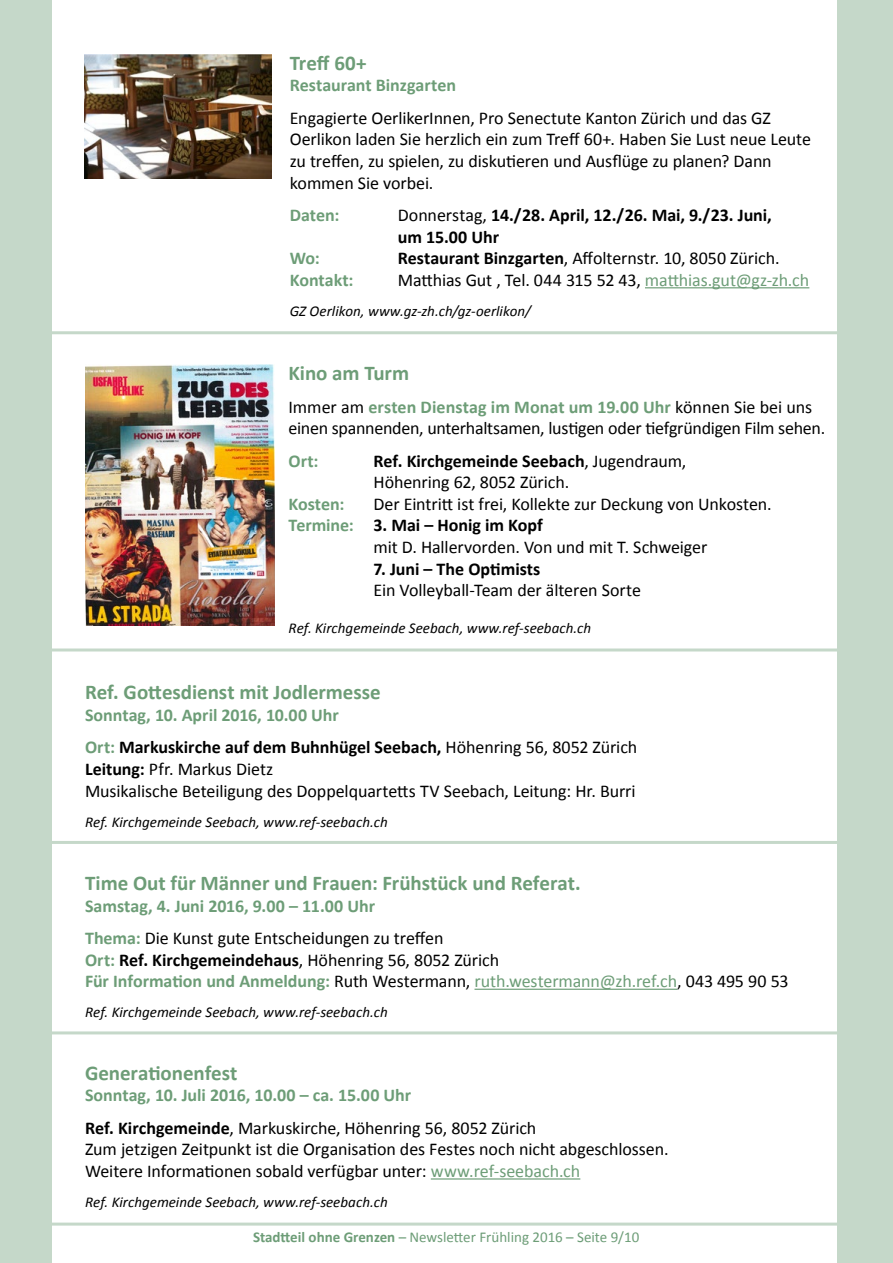
<style>
.page{position:relative;width:893px;height:1263px;background:#c5d8c9}
.page>*{position:absolute;margin:0;border:0;box-sizing:border-box;transform-origin:0 0}
.t1{font:700 21px "Calibri";letter-spacing:-.005em;color:#6d9d77}
.t2{font:18px/21.6px "Calibri";letter-spacing:-.005em;color:#000}
.t3{font:700 18px/32.4px "Calibri";letter-spacing:-.005em;color:#6d9d77}
.t4{font:700 18px/21.6px "Calibri";color:#000}
.t5{font:italic 15px "Calibri";color:#000}
.t6{font:15px "Calibri";color:#6d9d77}
.s1{font-weight:400}
.s2{font-weight:700}
.s3{color:#6d9d77}
.s4{font-weight:700;color:#6d9d77}
.s5{font-weight:400;color:#000}
.s6{color:#000}
</style>
<div class="page">
<div style="left:52px;top:0;width:785px;height:1263px;background:#fff"></div>
<hr style="left:0;top:1222px;width:893px;height:3px;background:#c5d8c9">
<img style="left:85px;top:54px;width:187px;height:125px">
<hr style="left:645px;top:287px;width:164px;height:1px;background:#6d9d77">
<hr style="left:0;top:331px;width:893px;height:3px;background:#c5d8c9">
<img style="left:85px;top:365px;width:190px;height:260px">
<hr style="left:0;top:648px;width:893px;height:3px;background:#c5d8c9">
<hr style="left:0;top:841px;width:893px;height:3px;background:#c5d8c9">
<hr style="left:0;top:1031px;width:893px;height:3px;background:#c5d8c9">
<hr style="left:474px;top:989px;width:203px;height:1px;background:#6d9d77">
<hr style="left:431px;top:1178px;width:149px;height:1px;background:#6d9d77">
<p class="t1" style="left:290px;top:49px;width:78px">Treff 60+</p>
<p class="t3" style="left:290px;top:69px;width:168px">Restaurant Binzgarten</p>
<p class="t2" style="left:290px;top:107px;width:523px">Engagierte OerlikerInnen, Pro Senectute Kanton Zürich und das GZ Oerlikon laden Sie herzlich ein zum Treff 60+. Haben Sie Lust neue Leute zu treffen, zu spielen, zu diskutieren und Ausflüge zu planen? Dann kommen Sie vorbei.</p>
<p class="t3" style="left:290px;top:199px;width:51px">Daten:</p>
<p class="t4" style="left:398px;top:204px;width:375px"><span class="s1">Donnerstag,</span> 14./28. April, 12./26. Mai, 9./23. Juni, um 15.00 Uhr</p>
<p class="t3" style="left:290px;top:242px;width:32px">Wo:</p>
<p class="t2" style="left:398px;top:247px;width:383px"><span class="s2">Restaurant Binzgarten</span>, Affolternstr. 10, 8050 Zürich.</p>
<p class="t3" style="left:290px;top:264px;width:65px">Kontakt:</p>
<p class="t2" style="left:398px;top:269px;width:413px">Matthias Gut , Tel. 044 315 52 43, <span class="s3">matthias.gut@gz-zh.ch</span></p>
<p class="t5" style="left:290px;top:301px;width:243px">GZ Oerlikon, www.gz-zh.ch/gz-oerlikon/</p>
<p class="t1" style="left:288px;top:360px;width:122px">Kino am Turm</p>
<p class="t2" style="left:288px;top:396px;width:538px">Immer am <span class="s4">ersten Dienstag im Monat um 19.00 Uhr</span> können Sie bei uns einen spannenden, unterhaltsamen, lustigen oder tiefgründigen Film sehen.</p>
<p class="t3" style="left:288px;top:444px;width:32px">Ort:</p>
<p class="t2" style="left:374px;top:450px;width:314px"><span class="s2">Ref. Kirchgemeinde Seebach</span>, Jugendraum,<br>Höhenring 62, 8052 Zürich.</p>
<p class="t3" style="left:288px;top:488px;width:57px">Kosten:</p>
<p class="t2" style="left:374px;top:493px;width:400px">Der Eintritt ist frei, Kollekte zur Deckung von Unkosten.</p>
<p class="t4" style="left:288px;top:515px;width:256px"><span class="s3">Termine:</span> 3. Mai – Honig im Kopf</p>
<p class="t2" style="left:374px;top:536px;width:335px">mit D. Hallervorden. Von und mit T. Schweiger</p>
<p class="t4" style="left:374px;top:558px;width:168px">7. Juni – The Optimists</p>
<p class="t2" style="left:374px;top:579px;width:269px">Ein Volleyball-Team der älteren Sorte</p>
<p class="t5" style="left:288px;top:618px;width:304px">Ref. Kirchgemeinde Seebach, www.ref-seebach.ch</p>
<p class="t1" style="left:85px;top:679px;width:297px">Ref. Gottesdienst mit Jodlermesse</p>
<p class="t4" style="left:85px;top:699px;width:554px;line-height:32.4px"><span class="s3">Sonntag, 10. April 2016, 10.00 Uhr<br>Ort:</span> Markuskirche auf dem Buhnhügel Seebach, <span class="s1">Höhenring 56, 8052 Zürich</span></p>
<p class="t2" style="left:85px;top:758px;width:552px"><span class="s2">Leitung:</span> Pfr. Markus Dietz<br>Musikalische Beteiligung des Doppelquartetts TV Seebach, Leitung: Hr. Burri</p>
<p class="t5" style="left:85px;top:811px;width:304px">Ref. Kirchgemeinde Seebach, www.ref-seebach.ch</p>
<p class="t1" style="left:85px;top:869px;width:497px">Time Out für Männer und Frauen: Frühstück und Referat.</p>
<p class="t3" style="left:85px;top:889px;width:360px">Samstag, 4. Juni 2016, 9.00 – 11.00 Uhr<br>Thema: <span class="s5">Die Kunst gute Entscheidungen zu treffen</span></p>
<p class="t2" style="left:85px;top:949px;width:705px"><span class="s4">Ort:</span> <span class="s2">Ref. Kirchgemeindehaus</span>, Höhenring 56, 8052 Zürich<br><span class="s4">Für Information und Anmeldung:</span> Ruth Westermann, <span class="s3">ruth.westermann@zh.ref.ch</span>, 043 495 90 53</p>
<p class="t5" style="left:85px;top:1002px;width:304px">Ref. Kirchgemeinde Seebach, www.ref-seebach.ch</p>
<p class="t1" style="left:85px;top:1059px;width:154px">Generationenfest</p>
<p class="t3" style="left:85px;top:1079px;width:453px">Sonntag, 10. Juli 2016, 10.00 – ca. 15.00 Uhr<br><span class="s6">Ref. Kirchgemeinde</span><span class="s5">, Markuskirche, Höhenring 56, 8052 Zürich</span></p>
<p class="t2" style="left:85px;top:1138px;width:585px">Zum jetzigen Zeitpunkt ist die Organisation des Festes noch nicht abgeschlossen.<br>Weitere Informationen sobald verfügbar unter: <span class="s3">www.ref-seebach.ch</span></p>
<p class="t5" style="left:85px;top:1192px;width:304px">Ref. Kirchgemeinde Seebach, www.ref-seebach.ch</p>
<p class="t6" style="left:253px;top:1227px;width:388px"><span class="s2">Stadtteil ohne Grenzen</span> – Newsletter Frühling 2016 – Seite 9/10</p>
</div>
